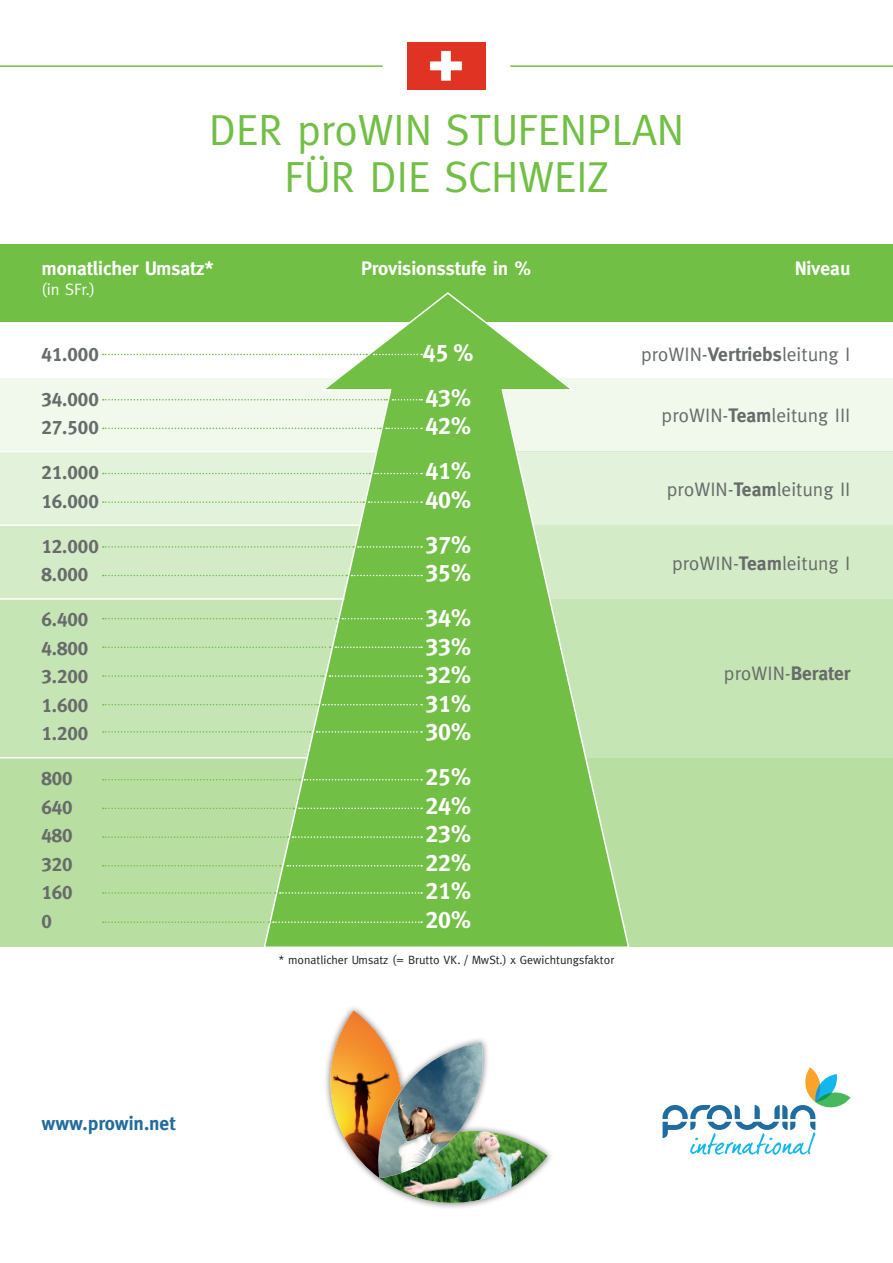
<style>
.page{position:relative;width:893px;height:1263px;background:#fff}
.page>*{position:absolute;margin:0;border:0;box-sizing:border-box;transform-origin:0 0}
.t1{font:43.8px "Meta";letter-spacing:-.01em;color:#71bf44}
.t2{font:24px "Meta Bold Caps";color:#fff}
.t3{font:19.5px "Meta";color:#676c6b}
.t4{font:19.5px "Meta Bold Caps";color:#676c6b}
.t5{font:700 19.5px "Meta";color:#fff}
.t6{font:700 19.5px "Meta";color:#216c9e}
.t7{font:16.5px "Meta";color:#fff}
.t8{font:12px "Meta";color:#231f20}
.s1{font-weight:700}
</style>
<div class="page">
<img style="left:325px;top:1039px;width:223px;height:169px">
<img style="left:326px;top:1010px;width:75px;height:168px">
<div style="left:0;top:758px;width:893px;height:188px;background:#b8dfa1"></div>
<div style="left:0;top:378px;width:893px;height:73px;background:#f1f8ec"></div>
<div style="left:0;top:451px;width:893px;height:74px;background:#e3f2da"></div>
<div style="left:0;top:525px;width:893px;height:74px;background:#d4ebc7"></div>
<div style="left:0;top:599px;width:893px;height:159px;background:#c6e5b4"></div>
<div style="left:0;top:243px;width:893px;height:78px;background:#71bf44"></div>
<svg style="left:262px;top:292px;width:368px;height:655px"></svg>
<svg style="left:103px;top:354px;width:264px;height:1px"></svg>
<svg style="left:103px;top:618px;width:233px;height:1px"></svg>
<svg style="left:103px;top:675px;width:220px;height:2px"></svg>
<svg style="left:103px;top:865px;width:178px;height:1px"></svg>
<svg style="left:103px;top:731px;width:208px;height:2px"></svg>
<svg style="left:374px;top:354px;width:48px;height:1px"></svg>
<svg style="left:103px;top:399px;width:319px;height:1px"></svg>
<svg style="left:103px;top:473px;width:319px;height:1px"></svg>
<svg style="left:103px;top:546px;width:319px;height:2px"></svg>
<svg style="left:342px;top:618px;width:80px;height:1px"></svg>
<svg style="left:103px;top:779px;width:319px;height:1px"></svg>
<svg style="left:329px;top:675px;width:93px;height:2px"></svg>
<svg style="left:103px;top:836px;width:319px;height:2px"></svg>
<svg style="left:103px;top:428px;width:319px;height:1px"></svg>
<svg style="left:103px;top:501px;width:319px;height:2px"></svg>
<svg style="left:103px;top:575px;width:319px;height:1px"></svg>
<svg style="left:103px;top:646px;width:319px;height:2px"></svg>
<svg style="left:103px;top:807px;width:319px;height:2px"></svg>
<svg style="left:103px;top:704px;width:319px;height:1px"></svg>
<svg style="left:287px;top:865px;width:135px;height:1px"></svg>
<svg style="left:317px;top:731px;width:105px;height:2px"></svg>
<svg style="left:103px;top:892px;width:319px;height:2px"></svg>
<svg style="left:103px;top:921px;width:319px;height:2px"></svg>
<hr style="left:0;top:451px;width:377px;height:1px;background:#fff">
<hr style="left:0;top:524px;width:360px;height:2px;background:#fff">
<hr style="left:0;top:598px;width:344px;height:2px;background:#fff">
<hr style="left:0;top:757px;width:307px;height:1px;background:#fff">
<svg style="left:662px;top:1067px;width:188px;height:88px"></svg>
<img style="left:407px;top:43px;width:79px;height:47px">
<hr style="left:0;top:65px;width:383px;height:2px;background:#71bf44">
<hr style="left:510px;top:65px;width:383px;height:2px;background:#71bf44">
<p class="t1" style="left:209px;top:105px;width:477px">DER proWIN STUFENPLAN</p>
<p class="t1" style="left:284px;top:151px;width:326px">FÜR DIE SCHWEIZ</p>
<p class="t5" style="left:41px;top:257px;width:174px">monatlicher Umsatz*</p>
<p class="t7" style="left:41px;top:280px;width:55px">(in SFr.)</p>
<p class="t5" style="left:361px;top:257px;width:171px">Provisionsstufe in %</p>
<p class="t5" style="left:795px;top:257px;width:57px">Niveau</p>
<p class="t4" style="left:41px;top:343px;width:59px">41.000</p>
<p class="t2" style="left:423px;top:339px;width:52px">45%</p>
<p class="t4" style="left:41px;top:388px;width:59px">34.000</p>
<p class="t2" style="left:425px;top:384px;width:47px">43%</p>
<p class="t4" style="left:41px;top:416px;width:59px">27.500</p>
<p class="t2" style="left:425px;top:412px;width:47px">42%</p>
<p class="t4" style="left:41px;top:461px;width:59px">21.000</p>
<p class="t2" style="left:425px;top:457px;width:47px">41%</p>
<p class="t4" style="left:41px;top:490px;width:59px">16.000</p>
<p class="t2" style="left:425px;top:486px;width:47px">40%</p>
<p class="t4" style="left:41px;top:535px;width:59px">12.000</p>
<p class="t2" style="left:425px;top:531px;width:47px">37%</p>
<p class="t4" style="left:41px;top:563px;width:48px">8.000</p>
<p class="t2" style="left:425px;top:559px;width:47px">35%</p>
<p class="t4" style="left:41px;top:608px;width:48px">6.400</p>
<p class="t2" style="left:425px;top:604px;width:47px">34%</p>
<p class="t4" style="left:41px;top:637px;width:48px">4.800</p>
<p class="t2" style="left:425px;top:633px;width:47px">33%</p>
<p class="t4" style="left:41px;top:665px;width:48px">3.200</p>
<p class="t2" style="left:425px;top:661px;width:47px">32%</p>
<p class="t4" style="left:41px;top:694px;width:48px">1.600</p>
<p class="t2" style="left:425px;top:690px;width:47px">31%</p>
<p class="t4" style="left:41px;top:722px;width:48px">1.200</p>
<p class="t2" style="left:425px;top:718px;width:47px">30%</p>
<p class="t4" style="left:41px;top:767px;width:33px">800</p>
<p class="t2" style="left:425px;top:763px;width:47px">25%</p>
<p class="t4" style="left:41px;top:796px;width:33px">640</p>
<p class="t2" style="left:425px;top:792px;width:47px">24%</p>
<p class="t4" style="left:41px;top:824px;width:33px">480</p>
<p class="t2" style="left:425px;top:820px;width:47px">23%</p>
<p class="t4" style="left:41px;top:853px;width:33px">320</p>
<p class="t2" style="left:425px;top:849px;width:47px">22%</p>
<p class="t4" style="left:41px;top:881px;width:33px">160</p>
<p class="t2" style="left:425px;top:877px;width:47px">21%</p>
<p class="t4" style="left:41px;top:910px;width:12px">0</p>
<p class="t2" style="left:425px;top:906px;width:47px">20%</p>
<p class="t8" style="left:279px;top:953px;width:337px">* monatlicher Umsatz (= Brutto VK. / MwSt.) x Gewichtungsfaktor</p>
<p class="t3" style="left:641px;top:343px;width:211px">proWIN-<span class="s1">Vertriebs</span>leitung I</p>
<p class="t3" style="left:662px;top:404px;width:190px">proWIN-<span class="s1">Team</span>leitung III</p>
<p class="t3" style="left:667px;top:478px;width:185px">proWIN-<span class="s1">Team</span>leitung II</p>
<p class="t3" style="left:672px;top:552px;width:180px">proWIN-<span class="s1">Team</span>leitung I</p>
<p class="t3" style="left:724px;top:662px;width:128px">proWIN-<span class="s1">Berater</span></p>
<p class="t6" style="left:41px;top:1112px;width:135px">www.prowin.net</p>
</div>
